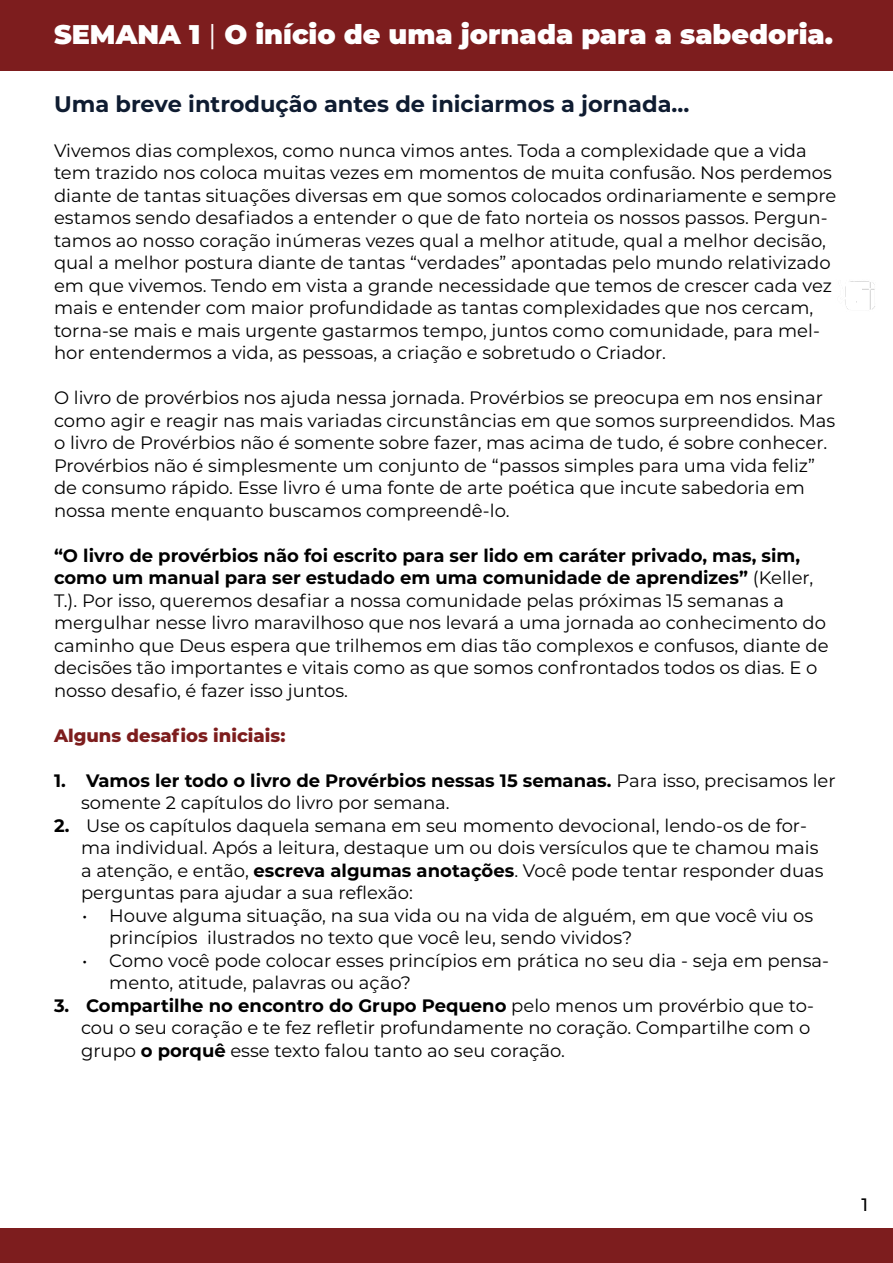
<style>
.page{position:relative;width:893px;height:1263px;background:#fff}
.page>*{position:absolute;margin:0;border:0;box-sizing:border-box;transform-origin:0 0}
.t1{font:900 27px "Montserrat";color:#fff}
.t2{font:700 22.5px "Montserrat";color:#0f1c31}
.t3{font:18px/22.5px "Montserrat";color:#000}
.t4{font:800 18px "Montserrat";color:#7d1d1d}
.t5{font:500 18px "Montserrat";color:#000101}
.s1{font-weight:400}
.s2{font-weight:700}
</style>
<div class="page">
<div style="left:0;top:0;width:893px;height:70px;background:#7d1d1e"></div>
<img style="left:845px;top:281px;width:30px;height:29px">
<hr style="left:892px;top:0;width:1px;height:33px;background:#0c1b30">
<div style="left:0;top:1229px;width:893px;height:34px;background:#7d1d1e"></div>
<h1 class="t1" style="left:54px;top:14px;width:780px">SEMANA 1 <span class="s1">|</span> O início de uma jornada para a sabedoria.</h1>
<p class="t2" style="left:54px;top:87px;width:637px">Uma breve introdução antes de iniciarmos a jornada…</p>
<p class="t3" style="left:54px;top:138px;width:784px">Vivemos dias complexos, como nunca vimos antes. Toda a complexidade que a vida tem trazido nos coloca muitas vezes em momentos de muita confusão. Nos perdemos diante de tantas situações diversas em que somos colocados ordinariamente e sempre estamos sendo desafiados a entender o que de fato norteia os nossos passos. Pergun&shy;tamos ao nosso coração inúmeras vezes qual a melhor atitude, qual a melhor decisão, qual a melhor postura diante de tantas “verdades” apontadas pelo mundo relativizado em que vivemos. Tendo em vista a grande necessidade que temos de crescer cada vez mais e entender com maior profundidade as tantas complexidades que nos cercam, torna-se mais e mais urgente gastarmos tempo, juntos como comunidade, para mel&shy;hor entendermos a vida, as pessoas, a criação e sobretudo o Criador.</p>
<p class="t3" style="left:54px;top:386px;width:783px">O livro de provérbios nos ajuda nessa jornada. Provérbios se preocupa em nos ensinar como agir e reagir nas mais variadas circunstâncias em que somos surpreendidos. Mas o livro de Provérbios não é somente sobre fazer, mas acima de tudo, é sobre conhecer.<br>Provérbios não é simplesmente um conjunto de “passos simples para uma vida feliz” de consumo rápido. Esse livro é uma fonte de arte poética que incute sabedoria em nossa mente enquanto buscamos compreendê-lo.</p>
<p class="t3" style="left:54px;top:543px;width:776px"><span class="s2">“O livro de provérbios não foi escrito para ser lido em caráter privado, mas, sim, como um manual para ser estudado em uma comunidade de aprendizes”</span> (Keller, T.). Por isso, queremos desafiar a nossa comunidade pelas próximas 15 semanas a mergulhar nesse livro maravilhoso que nos levará a uma jornada ao conhecimento do caminho que Deus espera que trilhemos em dias tão complexos e confusos, diante de decisões tão importantes e vitais como as que somos confrontados todos os dias. E o nosso desafio, é fazer isso juntos.</p>
<p class="t4" style="left:54px;top:722px;width:233px">Alguns desafios iniciais:</p>
<p class="t3" style="left:81px;top:768px;width:756px;text-indent:-27px"><span class="s2">1. Vamos ler todo o livro de Provérbios nessas 15 semanas.</span> Para isso, precisamos ler somente 2 capítulos do livro por semana.</p>
<p class="t3" style="left:81px;top:813px;width:744px;text-indent:-27px"><span class="s2">2.</span> Use os capítulos daquela semana em seu momento devocional, lendo-os de for&shy;ma individual. Após a leitura, destaque um ou dois versículos que te chamou mais a atenção, e então, <span class="s2">escreva algumas anotações</span>. Você pode tentar responder duas perguntas para ajudar a sua reflexão:</p>
<p class="t3" style="left:109px;top:903px;width:705px;text-indent:-27px">• Houve alguma situação, na sua vida ou na vida de alguém, em que você viu os princípios ilustrados no texto que você leu, sendo vividos?</p>
<p class="t3" style="left:109px;top:948px;width:721px;text-indent:-27px">• Como você pode colocar esses princípios em prática no seu dia - seja em pensa&shy;mento, atitude, palavras ou ação?</p>
<p class="t3" style="left:81px;top:993px;width:735px;text-indent:-27px"><span class="s2">3. Compartilhe no encontro do Grupo Pequeno</span> pelo menos um provérbio que to&shy;cou o seu coração e te fez refletir profundamente no coração. Compartilhe com o grupo <span class="s2">o porquê</span> esse texto falou tanto ao seu coração.</p>
<p class="t5" style="left:861px;top:1192px;width:8px">1</p>
</div>
